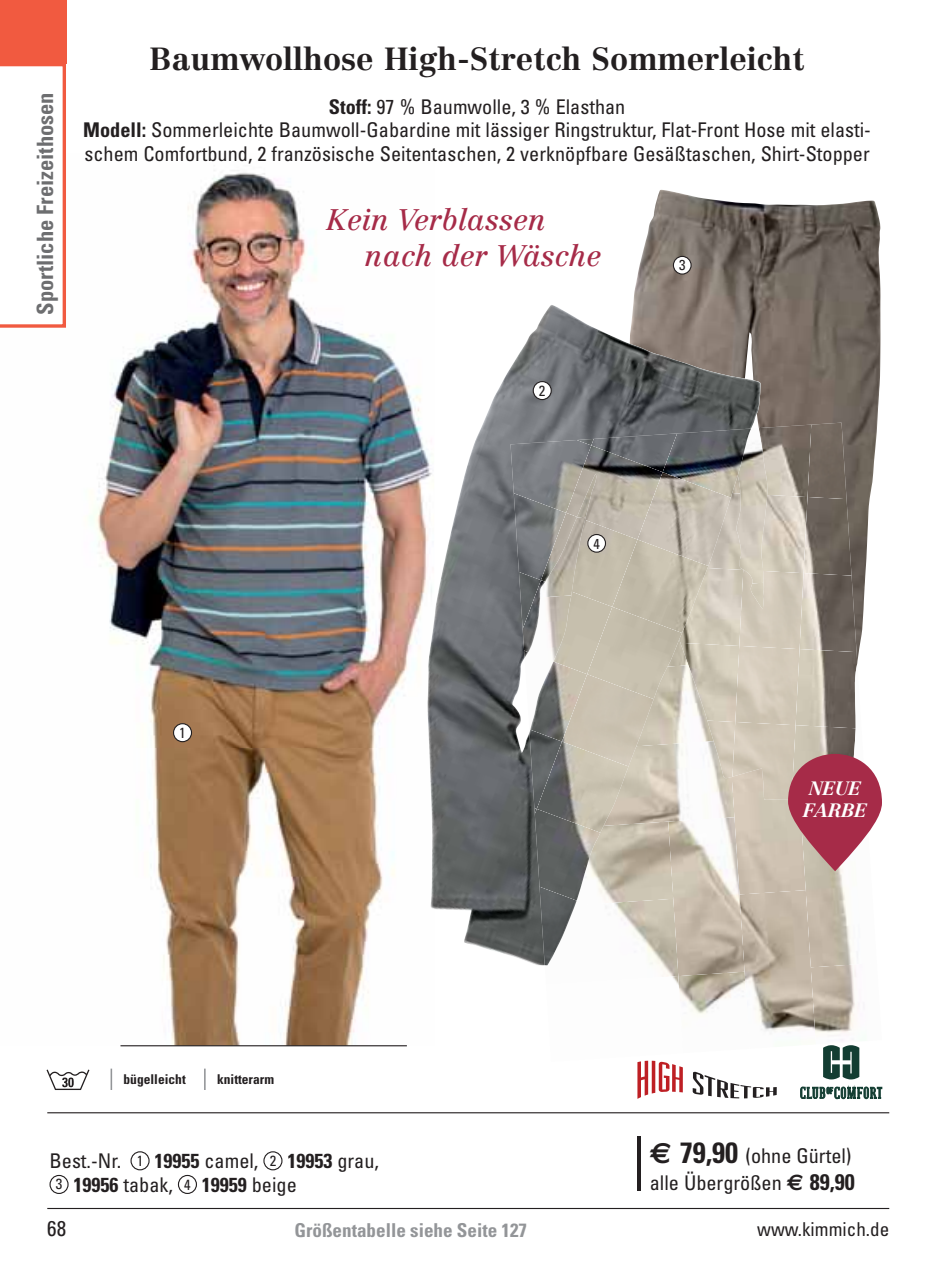
<style>
.page{position:relative;width:935px;height:1267px;background:#fff}
.page>*{position:absolute;margin:0;border:0;box-sizing:border-box;transform-origin:0 0}
.t1{font:700 31.5px "Centennial LT Std";color:#231f20}
.t2{font:italic 29.25px/36px "Centennial LT Std";color:#a62b48}
.t3{font:700 condensed 22.5px "Univers";color:#6d6e70}
.t4{font:condensed 21.38px "Univers";color:#231f20}
.t5{font:condensed 20.25px/23.6px "Univers";color:#231f20}
.t6{font:700 condensed 19.12px "Univers";color:#939598}
.t7{font:condensed 19.12px "Univers";color:#231f20}
.t8{font:italic 700 18.9px/22.5px "Centennial LT Std";color:#fff;text-align:center}
.t9{font:condensed 14.62px "Univers";color:#231f20}
.t10{font:condensed 14.4px "Univers";color:#231f20}
.t11{font:700 condensed 13.5px "Univers";color:#231f20}
.s1{font-weight:700}
.s2{font-size:14.62px}
.s3{font-family:"Euro Sans";font-weight:700;font-stretch:normal;font-size:29.25px}
.s4{font-weight:700;font-size:29.25px}
.s5{font-family:"Euro Sans";font-weight:700;font-stretch:normal;font-size:22.5px}
.s6{font-weight:700;font-size:22.5px}
</style>
<div class="page">
<img style="left:90px;top:170px;width:337px;height:875px">
<img style="left:633px;top:190px;width:247px;height:473px">
<img style="left:427px;top:305px;width:334px;height:660px">
<img style="left:759px;top:424px;width:48px;height:71px">
<img style="left:807px;top:423px;width:39px;height:74px">
<img style="left:708px;top:498px;width:27px;height:70px">
<img style="left:768px;top:495px;width:40px;height:75px">
<img style="left:803px;top:497px;width:48px;height:76px">
<img style="left:708px;top:568px;width:27px;height:14px">
<img style="left:764px;top:570px;width:40px;height:76px">
<img style="left:799px;top:573px;width:57px;height:76px">
<img style="left:714px;top:667px;width:21px;height:53px">
<img style="left:735px;top:646px;width:65px;height:76px">
<img style="left:795px;top:649px;width:62px;height:76px">
<img style="left:714px;top:720px;width:21px;height:21px">
<img style="left:732px;top:722px;width:64px;height:46px">
<img style="left:792px;top:725px;width:8px;height:29px">
<img style="left:735px;top:428px;width:33px;height:155px">
<img style="left:682px;top:582px;width:82px;height:85px">
<img style="left:654px;top:665px;width:60px;height:76px">
<img style="left:800px;top:663px;width:58px;height:91px">
<img style="left:628px;top:741px;width:106px;height:80px">
<img style="left:732px;top:768px;width:69px;height:122px">
<img style="left:600px;top:821px;width:68px;height:77px">
<img style="left:668px;top:817px;width:77px;height:154px">
<img style="left:801px;top:871px;width:57px;height:92px">
<img style="left:545px;top:898px;width:133px;height:78px">
<img style="left:739px;top:890px;width:77px;height:143px">
<img style="left:678px;top:971px;width:72px;height:62px">
<img style="left:811px;top:963px;width:45px;height:78px">
<img style="left:576px;top:439px;width:15px;height:1px">
<img style="left:591px;top:433px;width:71px;height:12px">
<img style="left:662px;top:428px;width:89px;height:70px">
<img style="left:511px;top:440px;width:80px;height:73px">
<img style="left:566px;top:445px;width:97px;height:68px">
<img style="left:637px;top:472px;width:94px;height:94px">
<img style="left:514px;top:493px;width:52px;height:87px">
<img style="left:541px;top:513px;width:97px;height:67px">
<img style="left:612px;top:539px;width:96px;height:94px">
<img style="left:519px;top:572px;width:22px;height:57px">
<img style="left:523px;top:580px;width:89px;height:94px">
<img style="left:587px;top:607px;width:95px;height:92px">
<img style="left:524px;top:650px;width:63px;height:91px">
<img style="left:562px;top:674px;width:92px;height:92px">
<img style="left:529px;top:729px;width:33px;height:80px">
<img style="left:537px;top:741px;width:91px;height:91px">
<img style="left:535px;top:809px;width:65px;height:91px">
<img style="left:539px;top:886px;width:38px;height:79px">
<hr style="left:47px;top:1208px;width:842px;height:1px;background:#231f20">
<hr style="left:637px;top:1136px;width:3px;height:54px;background:#231f20">
<div style="left:130px;top:1151px;width:20px;height:19px;border:1px solid #231f20;border-radius:50%"></div>
<div style="left:263px;top:1151px;width:19px;height:19px;border:1px solid #231f20;border-radius:50%"></div>
<svg style="left:50px;top:1175px;width:18px;height:18px"></svg>
<div style="left:49px;top:1174px;width:20px;height:20px;border:1px solid #231f20;border-radius:50%"></div>
<div style="left:178px;top:1174px;width:19px;height:20px;border:1px solid #231f20;border-radius:50%"></div>
<hr style="left:47px;top:1112px;width:842px;height:1px;background:#231f20">
<div style="left:174px;top:723px;width:18px;height:18px;background:#fff;border-radius:50%"></div>
<div style="left:173px;top:723px;width:19px;height:19px;border:1px solid #231f20;border-radius:50%"></div>
<div style="left:533px;top:381px;width:18px;height:18px;background:#fff;border-radius:50%"></div>
<div style="left:533px;top:381px;width:19px;height:19px;border:1px solid #231f20;border-radius:50%"></div>
<svg style="left:637px;top:1060px;width:11px;height:38px"></svg>
<hr style="left:652px;top:1060px;width:3px;height:33px;background:#be1f24">
<svg style="left:659px;top:1061px;width:24px;height:31px"></svg>
<svg style="left:693px;top:1071px;width:84px;height:27px"></svg>
<svg style="left:47px;top:1069px;width:42px;height:21px"></svg>
<hr style="left:204px;top:1068px;width:2px;height:22px;background:#939598">
<svg style="left:111px;top:1068px;width:1px;height:22px"></svg>
<div style="left:673px;top:256px;width:18px;height:18px;background:#fff;border-radius:50%"></div>
<div style="left:673px;top:256px;width:19px;height:19px;border:1px solid #231f20;border-radius:50%"></div>
<div style="left:588px;top:534px;width:17px;height:18px;background:#fff;border-radius:50%"></div>
<div style="left:587px;top:534px;width:19px;height:19px;border:1px solid #231f20;border-radius:50%"></div>
<hr style="left:120px;top:1045px;width:287px;height:1px;background:#231f20">
<svg style="left:788px;top:754px;width:94px;height:117px;background:#b96374"></svg>
<svg style="left:0;top:63px;width:66px;height:265px"></svg>
<div style="left:0;top:0;width:66px;height:63px;background:#f15a40"></div>
<svg style="left:800px;top:1086px;width:82px;height:13px"></svg>
<svg style="left:823px;top:1045px;width:36px;height:34px"></svg>
<p class="t3" style="left:37px;top:315px;width:224px;rotate:-90deg">Sportliche Freizeithosen</p>
<h1 class="t1" style="left:150px;top:40px;width:656px">Baumwollhose High-Stretch Sommerleicht</h1>
<p class="t5" style="left:83px;top:96px;width:789px;text-align:center"><span class="s1">Stoff:</span> 97 % Baumwolle, 3 % Elasthan<br><span class="s1">Modell:</span> Sommerleichte Baumwoll-Gabardine mit lässiger Ringstruktur, Flat-Front Hose mit elasti&shy;schem Comfortbund, 2 französische Seitentaschen, 2 verknöpfbare Gesäßtaschen, Shirt-Stopper</p>
<h2 class="t2" style="left:365px;top:202px;width:238px;text-indent:-38px">Kein Verblassen nach der Wäsche</h2>
<p class="t10" style="left:679px;top:260px;width:8px">3</p>
<p class="t9" style="left:539px;top:385px;width:8px">2</p>
<p class="t10" style="left:593px;top:538px;width:8px">4</p>
<p class="t9" style="left:179px;top:727px;width:8px">1</p>
<p class="t8" style="left:803px;top:777px;width:65px">NEUE<br>FARBE</p>
<p class="t11" style="left:124px;top:1074px;width:64px">bügelleicht</p>
<p class="t11" style="left:217px;top:1074px;width:58px">knitterarm</p>
<p class="t5" style="left:56px;top:1151px;width:325px;text-indent:-6px">Best.-Nr. <span class="s2">1</span> <span class="s1">19955</span> camel, <span class="s2">2</span> <span class="s1">19953</span> grau,<br><span class="s2">3</span> <span class="s1">19956</span> tabak, <span class="s2">4</span> <span class="s1">19959</span> beige</p>
<p class="t5" style="left:650px;top:1143px;width:207px;line-height:27px"><span class="s3">€</span> <span class="s4">79,90</span> (ohne Gürtel) alle Übergrößen <span class="s5">€</span> <span class="s6">89,90</span></p>
<p class="t4" style="left:47px;top:1220px;width:20px">68</p>
<p class="t6" style="left:294px;top:1223px;width:234px">Größentabelle siehe Seite 127</p>
<p class="t7" style="left:757px;top:1222px;width:134px">www.kimmich.de</p>
</div>
